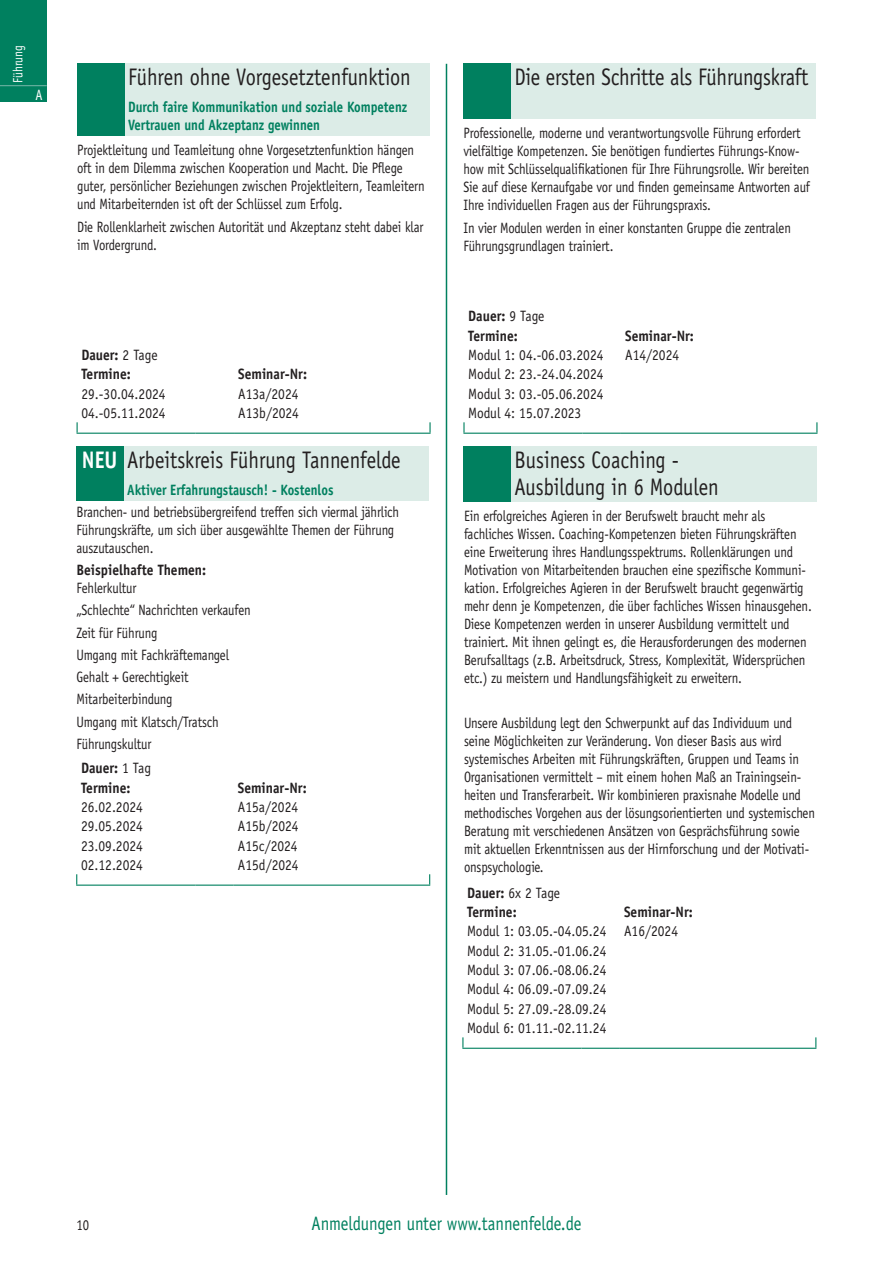
<style>
.page{position:relative;width:893px;height:1263px;background:#fff}
.page>*{position:absolute;margin:0;border:0;box-sizing:border-box;transform-origin:0 0}
.t1{font:24px/27px "Officina Sans Std";color:#231f20;scale:.85 1}
.t2{font:19.5px "Officina Sans Std";color:#00805f;scale:.85 1}
.t3{font:15px/18px "Officina Sans Std";letter-spacing:-.01em;color:#231f20;scale:.85 1}
.t4{font:15px/19.4px "Officina Sans Std";letter-spacing:-.01em;color:#231f20;text-align:justify;scale:.9 1}
.t5{font:700 15px/19.4px "Officina Sans Std";color:#231f20;scale:.9 1}
.t6{font:700 15px/18px "Officina Sans Std";color:#00805f;scale:.85 1}
.t7{font:15px "Officina Sans Std";color:#fff;scale:.85 1}
.t8{font:13.5px "Officina Sans Std";color:#fff;scale:.85 1}
.s1{font-weight:400}
.s2{font-weight:700;color:#fff}
</style>
<div class="page">
<div style="left:77px;top:64px;width:353px;height:72px;background:#dcece7"></div>
<svg style="left:429px;top:422px;width:2px;height:11px"></svg>
<hr style="left:77px;top:433px;width:119px;height:1px;background:#00805f">
<hr style="left:196px;top:433px;width:38px;height:1px;background:#00805f">
<hr style="left:234px;top:433px;width:197px;height:1px;background:#00805f">
<div style="left:77px;top:64px;width:48px;height:72px;background:#00805f"></div>
<div style="left:463px;top:64px;width:353px;height:55px;background:#dcece7"></div>
<svg style="left:463px;top:422px;width:2px;height:11px"></svg>
<hr style="left:463px;top:433px;width:120px;height:1px;background:#00805f">
<hr style="left:583px;top:433px;width:38px;height:1px;background:#00805f">
<hr style="left:621px;top:433px;width:196px;height:1px;background:#00805f">
<div style="left:463px;top:64px;width:48px;height:55px;background:#00805f"></div>
<div style="left:76px;top:446px;width:353px;height:55px;background:#dcece7"></div>
<div style="left:76px;top:446px;width:47px;height:55px;background:#00805f"></div>
<hr style="left:76px;top:884px;width:119px;height:2px;background:#00805f">
<hr style="left:195px;top:884px;width:39px;height:2px;background:#00805f">
<hr style="left:234px;top:884px;width:196px;height:2px;background:#00805f">
<div style="left:464px;top:446px;width:352px;height:56px;background:#dcece7"></div>
<div style="left:464px;top:446px;width:47px;height:56px;background:#00805f"></div>
<hr style="left:462px;top:1048px;width:120px;height:1px;background:#00805f">
<hr style="left:582px;top:1048px;width:38px;height:1px;background:#00805f">
<hr style="left:620px;top:1048px;width:196px;height:1px;background:#00805f">
<hr style="left:446px;top:64px;width:1px;height:1131px;background:#00805f">
<div style="left:0;top:0;width:47px;height:102px;background:#00805f"></div>
<hr style="left:0;top:85px;width:47px;height:1px;background:#6bb1a1">
<p class="t8" style="left:10px;top:83px;width:46px;rotate:-90deg">Führung</p>
<p class="t7" style="left:35px;top:86px;width:10px">A</p>
<h1 class="t1" style="left:128px;top:64px;width:334px">Führen ohne Vorgesetztenfunktion</h1>
<p class="t6" style="left:128px;top:98px;width:330px">Durch faire Kommunikation und soziale Kompetenz<br>Vertrauen und Akzeptanz gewinnen</p>
<p class="t3" style="left:77px;top:141px;width:410px">Projektleitung und Teamleitung ohne Vorgesetztenfunktion hängen oft in dem Dilemma zwischen Kooperation und Macht. Die Pflege guter, persönlicher Beziehungen zwischen Projektleitern, Teamleitern und Mitarbeiternden ist oft der Schlüssel zum Erfolg.</p>
<p class="t3" style="left:77px;top:218px;width:409px">Die Rollenklarheit zwischen Autorität und Akzeptanz steht dabei klar im Vordergrund.</p>
<p class="t5" style="left:81px;top:345px;width:86px">Dauer: <span class="s1">2 Tage<br></span>Termine:</p>
<p class="t5" style="left:238px;top:364px;width:78px">Seminar-Nr:</p>
<p class="t4" style="left:81px;top:384px;width:95px">29.-30.04.2024</p>
<p class="t4" style="left:238px;top:384px;width:68px">A13a/2024</p>
<p class="t4" style="left:81px;top:403px;width:95px">04.-05.11.2024</p>
<p class="t4" style="left:238px;top:403px;width:69px">A13b/2024</p>
<h1 class="t1" style="left:82px;top:447px;width:377px"><span class="s2">NEU</span> Arbeitskreis Führung Tannenfelde</h1>
<p class="t6" style="left:127px;top:480px;width:244px">Aktiver Erfahrungstausch! - Kostenlos</p>
<p class="t3" style="left:76px;top:503px;width:381px">Branchen- und betriebsübergreifend treffen sich viermal jährlich<br>Führungskräfte, um sich über ausgewählte Themen der Führung auszutauschen.</p>
<p class="t5" style="left:76px;top:560px;width:146px">Beispielhafte Themen:</p>
<p class="t3" style="left:76px;top:577px;width:206px;line-height:22.2px">Fehlerkultur<br>„Schlechte“ Nachrichten verkaufen<br>Zeit für Führung<br>Umgang mit Fachkräftemangel<br>Gehalt + Gerechtigkeit<br>Mitarbeiterbindung<br>Umgang mit Klatsch/Tratsch<br>Führungskultur</p>
<p class="t5" style="left:81px;top:758px;width:80px">Dauer: <span class="s1">1 Tag<br></span>Termine:</p>
<p class="t5" style="left:238px;top:778px;width:78px">Seminar-Nr:</p>
<p class="t4" style="left:81px;top:797px;width:70px">26.02.2024</p>
<p class="t4" style="left:238px;top:797px;width:68px">A15a/2024</p>
<p class="t4" style="left:81px;top:816px;width:70px">29.05.2024</p>
<p class="t4" style="left:238px;top:816px;width:69px">A15b/2024</p>
<p class="t4" style="left:81px;top:836px;width:70px">23.09.2024</p>
<p class="t4" style="left:238px;top:836px;width:68px">A15c/2024</p>
<p class="t4" style="left:81px;top:855px;width:70px">02.12.2024</p>
<p class="t4" style="left:238px;top:855px;width:69px">A15d/2024</p>
<h1 class="t1" style="left:514px;top:64px;width:347px">Die ersten Schritte als Führungskraft</h1>
<p class="t3" style="left:463px;top:124px;width:409px">Professionelle, moderne und verantwortungsvolle Führung erfordert vielfältige Kompetenzen. Sie benötigen fundiertes Führungs-Know&shy;how mit Schlüsselqualifikationen für Ihre Führungsrolle. Wir bereiten Sie auf diese Kernaufgabe vor und finden gemeinsame Antworten auf Ihre individuellen Fragen aus der Führungspraxis.</p>
<p class="t3" style="left:463px;top:219px;width:387px">In vier Modulen werden in einer konstanten Gruppe die zentralen<br>Führungsgrundlagen trainiert.</p>
<p class="t5" style="left:468px;top:306px;width:86px">Dauer: <span class="s1">9 Tage<br></span>Termine:</p>
<p class="t5" style="left:625px;top:326px;width:78px">Seminar-Nr:</p>
<p class="t4" style="left:468px;top:345px;width:152px">Modul 1: 04.-06.03.2024</p>
<p class="t4" style="left:625px;top:345px;width:61px">A14/2024</p>
<p class="t4" style="left:468px;top:365px;width:152px">Modul 2: 23.-24.04.2024<br>Modul 3: 03.-05.06.2024<br>Modul 4: 15.07.2023</p>
<h1 class="t1" style="left:515px;top:447px;width:242px">Business Coaching -<br>Ausbildung in 6 Modulen</h1>
<p class="t3" style="left:464px;top:507px;width:411px">Ein erfolgreiches Agieren in der Berufswelt braucht mehr als fachliches Wissen. Coaching-Kompetenzen bieten Führungskräften eine Erweiterung ihres Handlungsspektrums. Rollenklärungen und Motivation von Mitarbeitenden brauchen eine spezifische Kommuni&shy;kation. Erfolgreiches Agieren in der Berufswelt braucht gegenwärtig mehr denn je Kompetenzen, die über fachliches Wissen hinausgehen.<br>Diese Kompetenzen werden in unserer Ausbildung vermittelt und trainiert. Mit ihnen gelingt es, die Herausforderungen des modernen Berufsalltags (z.B. Arbeitsdruck, Stress, Komplexität, Widersprüchen etc.) zu meistern und Handlungsfähigkeit zu erweitern.</p>
<p class="t3" style="left:464px;top:714px;width:414px">Unsere Ausbildung legt den Schwerpunkt auf das Individuum und seine Möglichkeiten zur Veränderung. Von dieser Basis aus wird systemisches Arbeiten mit Führungskräften, Gruppen und Teams in Organisationen vermittelt – mit einem hohen Maß an Trainingsein&shy;heiten und Transferarbeit. Wir kombinieren praxisnahe Modelle und methodisches Vorgehen aus der lösungsorientierten und systemischen Beratung mit verschiedenen Ansätzen von Gesprächsführung sowie mit aktuellen Erkenntnissen aus der Hirnforschung und der Motivati&shy;onspsychologie.</p>
<p class="t5" style="left:467px;top:883px;width:105px">Dauer: <span class="s1">6x 2 Tage<br></span>Termine:</p>
<p class="t5" style="left:624px;top:902px;width:78px">Seminar-Nr:</p>
<p class="t4" style="left:467px;top:921px;width:236px;text-align:left">Modul 1: 03.05.-04.05.24 A16/2024<br>Modul 2: 31.05.-01.06.24<br>Modul 3: 07.06.-08.06.24<br>Modul 4: 06.09.-07.09.24<br>Modul 5: 27.09.-28.09.24<br>Modul 6: 01.11.-02.11.24</p>
<p class="t3" style="left:77px;top:1216px;width:16px">10</p>
<h2 class="t2" style="left:311px;top:1212px;width:319px">Anmeldungen unter www.tannenfelde.de</h2>
</div>
